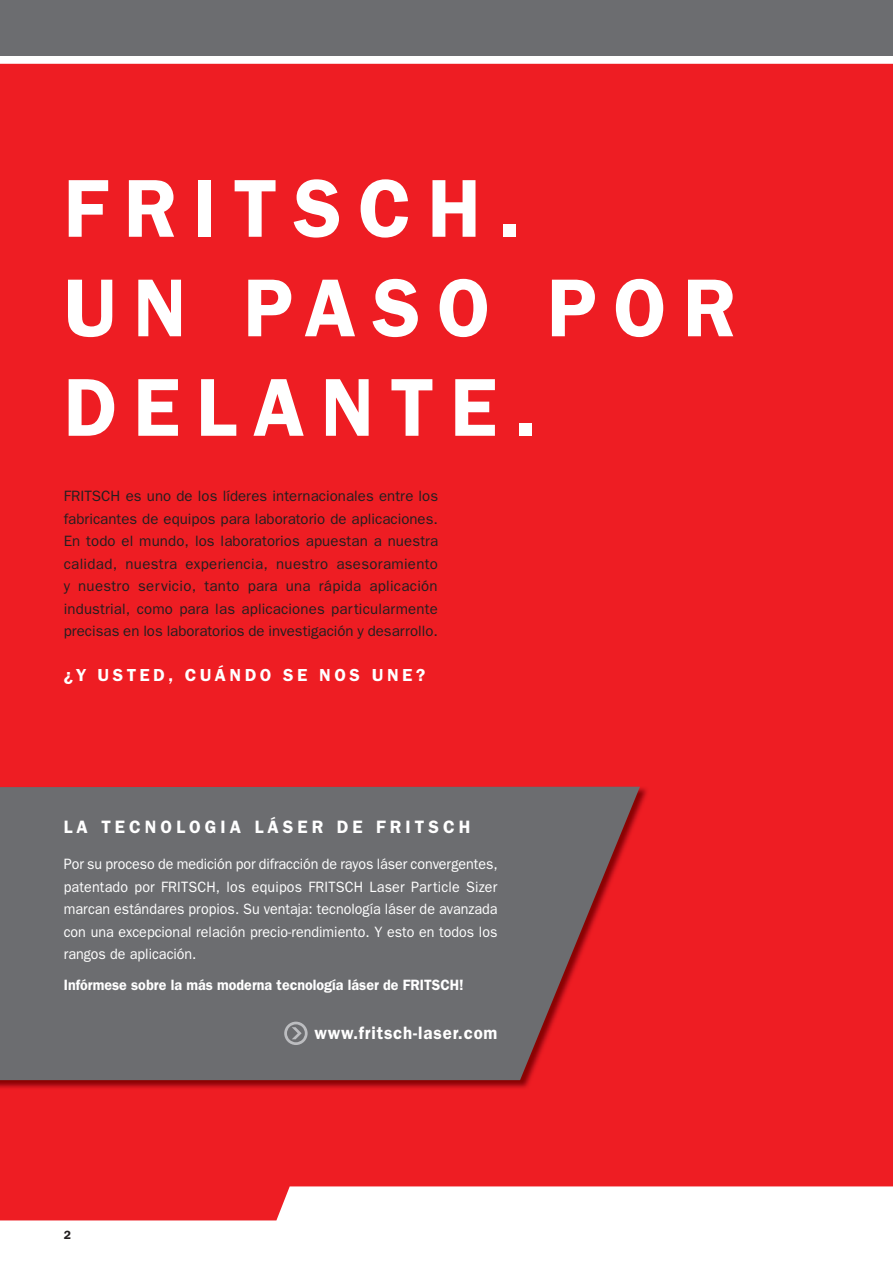
<style>
.page{position:relative;width:893px;height:1263px;background:#fff}
.page>*{position:absolute;margin:0;border:0;box-sizing:border-box;transform-origin:0 0}
.t1{font:600 82.5px/99.4px "Franklin Gothic";letter-spacing:.2em;color:#fff}
.t2{font:600 18px "Franklin Gothic";letter-spacing:.23em;color:#fff}
.t3{font:18px "Franklin Got URWT Dem";letter-spacing:.2em;color:#fff}
.t4{font:600 18px "Franklin Gothic";letter-spacing:.05em;color:#fff;scale:.94 1}
.t5{font:15px/22.5px "Franklin Gothic";color:#231f20;text-align:justify}
.t6{font:15px/22.5px "Franklin Gothic";color:#fff;text-align:justify;scale:.95 1}
.t7{font:600 15px "Franklin Gothic";color:#fff;scale:.95 1}
.t8{font:600 12px "Franklin Gothic";color:#231f20}
</style>
<div class="page">
<div style="left:0;top:64px;width:893px;height:1156px;background:#ee1d23"></div>
<div style="left:0;top:0;width:893px;height:55px;background:#6c6d70"></div>
<img style="left:0;top:786px;width:648px;height:303px">
<svg style="left:0;top:787px;width:640px;height:293px;background:#776568"></svg>
<svg style="left:284px;top:1022px;width:24px;height:23px"></svg>
<h1 class="t1" style="left:64px;top:156px;width:674px">fRITSCh.<br>UN PASO POR<br>DELANTE.</h1>
<p class="t5" style="left:64px;top:484px;width:376px">FRITSCH es uno de los líderes internacionales entre los fabricantes de equipos para laboratorio de aplicaciones.<br>En todo el mundo, los laboratorios apuestan a nuestra calidad, nuestra experiencia, nuestro asesoramiento y nuestro servicio, tanto para una rápida aplicación industrial, como para las aplicaciones particularmente precisas en los laboratorios de investigación y desarrollo.</p>
<p class="t3" style="left:64px;top:665px;width:363px">¿Y USTED, CUÁNDO SE NOS UNE?</p>
<p class="t2" style="left:64px;top:816px;width:408px">LA TECNOLOGIA LÁSER DE fRITSCh</p>
<p class="t6" style="left:64px;top:852px;width:458px">Por su proceso de medición por difracción de rayos láser convergentes, patentado por FRITSCH, los equipos FRITSCH Laser Particle Sizer marcan estándares propios. Su ventaja: tecnología láser de avanzada con una excepcional relación precio-rendimiento. Y esto en todos los rangos de aplicación.</p>
<p class="t7" style="left:64px;top:976px;width:423px">Infórmese sobre la más moderna tecnología láser de fRITSCh!</p>
<p class="t4" style="left:314px;top:1022px;width:196px">www.fritsch-laser.com</p>
<p class="t8" style="left:64px;top:1227px;width:9px">2</p>
</div>
